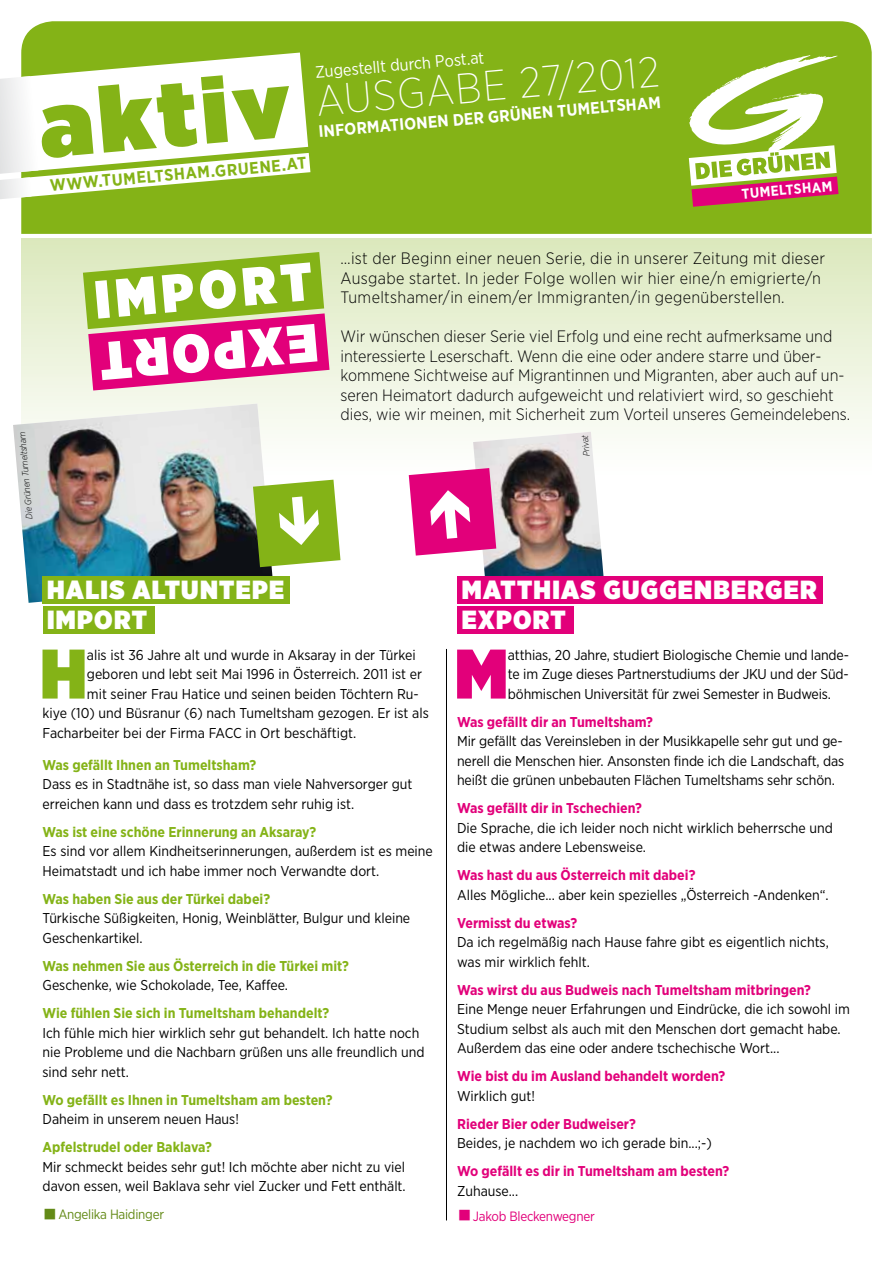
<style>
.page{position:relative;width:893px;height:1263px;background:#fff}
.page>*{position:absolute;margin:0;border:0;box-sizing:border-box;transform-origin:0 0}
.t1{font:900 92.1px "Gotham Narrow";color:#84b317;scale:1.09 1}
.t2{font:900 69.9px "Gotham Narrow";color:#84b317}
.t3{font:900 69.9px "Gotham Narrow";color:#e2007a}
.t4{font:900 53.7px "Gotham Narrow";color:#fff}
.t5{font:200 42.6px "Gotham Narrow";color:#fff}
.t6{font:900 26.25px/30.5px "Gotham Narrow";letter-spacing:.05em;color:#fff}
.t7{font:700 16.65px "Gotham Narrow";color:#fff}
.t8{font:16.65px "Gotham Narrow";color:#fff}
.t9{font:700 16.65px "Gotham Narrow";color:#84b317}
.t10{font:300 16.5px/19.5px "Gotham Narrow";color:#000}
.t11{font:300 16.5px/19.5px "Gotham Narrow";letter-spacing:.02em;color:#000}
.t12{font:14.25px/19.5px "Gotham Narrow";color:#000}
.t13{font:700 14.25px "Gotham Narrow";color:#e2007a}
.t14{font:700 14.25px "Gotham Narrow";color:#84b317}
.t15{font:700 14.25px "Gotham Narrow";color:#fff}
.t16{font:13.5px "Gotham Narrow";letter-spacing:-.02em;color:#e2007a}
.t17{font:13.5px "Gotham Narrow";letter-spacing:-.02em;color:#638a17}
.t18{font:italic 300 9px "Gotham Narrow";color:#000}
</style>
<div class="page">
<div style="left:21px;top:238px;width:851px;height:237px;background:linear-gradient(to bottom,#dbe8bd,#fff)"></div>
<img style="left:13px;top:404px;width:260px;height:199px">
<hr style="left:446px;top:649px;width:1px;height:571px;background:#000">
<svg style="left:83px;top:252px;width:247px;height:138px;background:#be7965"></svg>
<div style="left:43px;top:576px;width:247px;height:28px;background:#84b317"></div>
<div style="left:43px;top:606px;width:111px;height:28px;background:#84b317"></div>
<div style="left:457px;top:576px;width:365px;height:28px;background:#e2007a"></div>
<div style="left:457px;top:606px;width:116px;height:28px;background:#e2007a"></div>
<div style="left:21px;top:21px;width:851px;height:213px;background:#84b317"></div>
<svg style="left:688px;top:55px;width:150px;height:152px"></svg>
<img style="left:409px;top:432px;width:195px;height:144px">
<svg style="left:253px;top:480px;width:87px;height:87px;background:#8db62f"></svg>
<svg style="left:0;top:53px;width:310px;height:146px"></svg>
<h1 class="t1" style="left:34px;top:64px;width:233px;rotate:-5deg">AKTIV</h1>
<p class="t9" style="left:97px;top:170px;width:199px;rotate:-5deg">.t umelts ha m.gr uene.at</p>
<p class="t8" style="left:314px;top:62px;width:171px;rotate:-5deg">Zugestellt durch Post.at</p>
<p class="t7" style="left:318px;top:121px;width:345px;rotate:-5deg">Infor mati onen der Gr ünen TumelTsha m</p>
<h3 class="t5" style="left:314px;top:75px;width:346px;rotate:-5deg">AUSGABE 27/2012</h3>
<p class="t15" style="left:741px;top:185px;width:92px;rotate:-5deg">Tumelts ha m</p>
<p class="t18" style="left:24px;top:519px;width:89px;rotate:-95deg">Die Grünen Tumeltsham</p>
<h3 class="t4" style="left:92px;top:264px;width:220px;rotate:-5deg">IMPORT</h3>
<h3 class="t4" style="left:321px;top:379px;width:220px;rotate:175deg">EXPORT</h3>
<p class="t11" style="left:340px;top:248px;width:486px">…ist der Beginn einer neuen Serie, die in unserer Zeitung mit dieser<br>Ausgabe startet. In jeder Folge wollen wir hier eine/n emigrierte/n<br>Tumeltshamer/in einem/er Immigranten/in gegenüberstellen.</p>
<p class="t10" style="left:340px;top:326px;width:511px">Wir wünschen dieser Serie viel Erfolg und eine recht aufmerksame und interessierte Leserschaft. Wenn die eine oder andere starre und über&shy;kommene Sichtweise auf Migrantinnen und Migranten, aber auch auf un&shy;seren Heimatort dadurch aufgeweicht und relativiert wird, so geschieht dies, wie wir meinen, mit Sicherheit zum Vorteil unseres Gemeindelebens.</p>
<p class="t18" style="left:581px;top:457px;width:22px;rotate:-95deg">Privat</p>
<h3 class="t6" style="left:47px;top:574px;width:238px">HALIS ALTUNTEPE<br>IMPORT</h3>
<h2 class="t2" style="left:40px;top:626px;width:48px">H</h2>
<p class="t12" style="left:87px;top:644px;width:330px">alis ist 36 Jahre alt und wurde in Aksaray in der Türkei</p>
<p class="t12" style="left:87px;top:664px;width:337px">geboren und lebt seit Mai 1996 in Österreich. 2011 ist er</p>
<p class="t12" style="left:87px;top:683px;width:333px">mit seiner Frau Hatice und seinen beiden Töchtern Ru-</p>
<p class="t12" style="left:43px;top:703px;width:388px">kiye (10) und Büsranur (6) nach Tumeltsham gezogen. Er ist als</p>
<p class="t12" style="left:43px;top:722px;width:315px">Facharbeiter bei der Firma FACC in Ort beschäftigt.</p>
<p class="t14" style="left:43px;top:756px;width:215px">Was gefällt Ihnen an Tumeltsham?</p>
<p class="t12" style="left:43px;top:774px;width:372px">Dass es in Stadtnähe ist, so dass man viele Nahversorger gut erreichen kann und dass es trotzdem sehr ruhig ist.</p>
<p class="t14" style="left:43px;top:823px;width:275px">Was ist eine schöne Erinnerung an Aksaray?</p>
<p class="t12" style="left:43px;top:841px;width:392px">Es sind vor allem Kindheitserinnerungen, außerdem ist es meine<br>Heimatstadt und ich habe immer noch Verwandte dort.</p>
<p class="t14" style="left:43px;top:890px;width:229px">Was haben Sie aus der Türkei dabei?</p>
<p class="t12" style="left:43px;top:908px;width:369px">Türkische Süßigkeiten, Honig, Weinblätter, Bulgur und kleine<br>Geschenkartikel.</p>
<p class="t14" style="left:43px;top:957px;width:308px">Was nehmen Sie aus Österreich in die Türkei mit?</p>
<p class="t12" style="left:43px;top:975px;width:247px">Geschenke, wie Schokolade, Tee, Kaffee.</p>
<p class="t14" style="left:43px;top:1004px;width:288px">Wie fühlen Sie sich in Tumeltsham behandelt?</p>
<p class="t12" style="left:43px;top:1023px;width:384px">Ich fühle mich hier wirklich sehr gut behandelt. Ich hatte noch nie Probleme und die Nachbarn grüßen uns alle freundlich und sind sehr nett.</p>
<p class="t14" style="left:43px;top:1091px;width:292px">Wo gefällt es Ihnen in Tumeltsham am besten?</p>
<p class="t12" style="left:43px;top:1109px;width:198px">Daheim in unserem neuen Haus!</p>
<p class="t14" style="left:43px;top:1138px;width:171px">Apfelstrudel oder Baklava?</p>
<p class="t12" style="left:43px;top:1157px;width:365px">Mir schmeckt beides sehr gut! Ich möchte aber nicht zu viel davon essen, weil Baklava sehr viel Zucker und Fett enthält.</p>
<p class="t17" style="left:43px;top:1206px;width:123px">○Angelika Haidinger</p>
<h3 class="t6" style="left:462px;top:574px;width:356px">MATTHIAS GUGGENBERGER<br>EXPORT</h3>
<h2 class="t3" style="left:455px;top:626px;width:55px">M</h2>
<p class="t12" style="left:508px;top:644px;width:343px;text-align:justify">atthias, 20 Jahre, studiert Biologische Chemie und lande&shy;te im Zuge dieses Partnerstudiums der JKU und der Süd&shy;böhmischen Universität für zwei Semester in Budweis.</p>
<p class="t13" style="left:457px;top:712px;width:197px">Was gefällt dir an Tumeltsham?</p>
<p class="t12" style="left:457px;top:731px;width:389px;text-align:justify">Mir gefällt das Vereinsleben in der Musikkapelle sehr gut und ge&shy;nerell die Menschen hier. Ansonsten finde ich die Landschaft, das heißt die grünen unbebauten Flächen Tumeltshams sehr schön.</p>
<p class="t13" style="left:457px;top:799px;width:186px">Was gefällt dir in Tschechien?</p>
<p class="t12" style="left:457px;top:817px;width:377px">Die Sprache, die ich leider noch nicht wirklich beherrsche und die etwas andere Lebensweise.</p>
<p class="t13" style="left:457px;top:866px;width:240px">Was hast du aus Österreich mit dabei?</p>
<p class="t12" style="left:457px;top:884px;width:373px">Alles Mögliche... aber kein spezielles „Österreich -Andenken“.</p>
<p class="t13" style="left:457px;top:913px;width:122px">Vermisst du etwas?</p>
<p class="t12" style="left:457px;top:932px;width:373px">Da ich regelmäßig nach Hause fahre gibt es eigentlich nichts, was mir wirklich fehlt.</p>
<p class="t13" style="left:457px;top:980px;width:355px">Was wirst du aus Budweis nach Tumeltsham mitbringen?</p>
<p class="t12" style="left:457px;top:999px;width:394px">Eine Menge neuer Erfahrungen und Eindrücke, die ich sowohl im<br>Studium selbst als auch mit den Menschen dort gemacht habe.<br>Außerdem das eine oder andere tschechische Wort...</p>
<p class="t13" style="left:457px;top:1067px;width:270px">Wie bist du im Ausland behandelt worden?</p>
<p class="t12" style="left:457px;top:1085px;width:79px">Wirklich gut!</p>
<p class="t13" style="left:457px;top:1114px;width:180px">Rieder Bier oder Budweiser?</p>
<p class="t12" style="left:457px;top:1133px;width:256px">Beides, je nachdem wo ich gerade bin...;-)</p>
<p class="t13" style="left:457px;top:1162px;width:274px">Wo gefällt es dir in Tumeltsham am besten?</p>
<p class="t12" style="left:457px;top:1180px;width:63px">Zuhause...</p>
<p class="t16" style="left:457px;top:1207px;width:139px">○Jakob Bleckenwegner</p>
</div>
